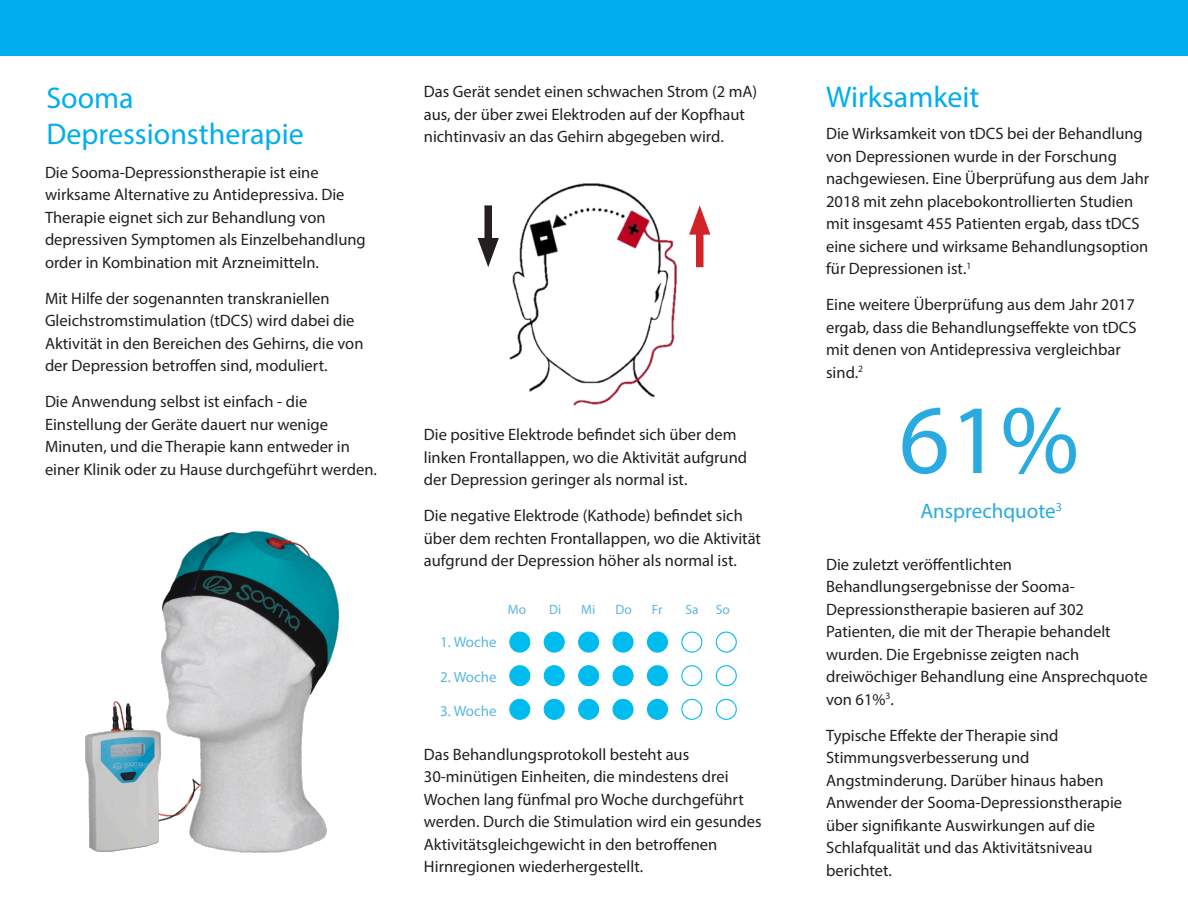
<style>
.page{position:relative;width:1188px;height:918px;background:#fff}
.page>*{position:absolute;margin:0;border:0;box-sizing:border-box;transform-origin:0 0}
.t1{font:99px "Myriad Pro";color:#29abe2}
.t2{font:30px/36px "Myriad Pro";color:#00aeef}
.t3{font:21px "Myriad Pro";color:#29abe2}
.t4{font:16.5px/22.5px "Myriad Pro";color:#231f20}
.t5{font:15px "Myriad Pro";color:#5bb6e5}
.t6{font:13.5px "Myriad Pro";letter-spacing:.005em;color:#5bb6e5}
</style>
<div class="page">
<div style="left:510px;top:632px;width:20px;height:20px;background:#00bcee;border-radius:50%"></div>
<div style="left:509px;top:632px;width:21px;height:21px;border:1px solid #00bcee;border-radius:50%"></div>
<div style="left:579px;top:632px;width:20px;height:20px;background:#00bcee;border-radius:50%"></div>
<div style="left:578px;top:632px;width:21px;height:21px;border:1px solid #00bcee;border-radius:50%"></div>
<div style="left:544px;top:632px;width:20px;height:20px;background:#00bcee;border-radius:50%"></div>
<div style="left:544px;top:632px;width:21px;height:21px;border:1px solid #00bcee;border-radius:50%"></div>
<div style="left:613px;top:632px;width:20px;height:20px;background:#00bcee;border-radius:50%"></div>
<div style="left:613px;top:632px;width:21px;height:21px;border:1px solid #00bcee;border-radius:50%"></div>
<div style="left:647px;top:632px;width:20px;height:20px;background:#00bcee;border-radius:50%"></div>
<div style="left:647px;top:632px;width:21px;height:21px;border:1px solid #00bcee;border-radius:50%"></div>
<div style="left:681px;top:632px;width:21px;height:21px;border:1px solid #00bcee;border-radius:50%"></div>
<div style="left:716px;top:632px;width:21px;height:21px;border:1px solid #00bcee;border-radius:50%"></div>
<div style="left:510px;top:666px;width:20px;height:20px;background:#00bcee;border-radius:50%"></div>
<div style="left:509px;top:665px;width:21px;height:21px;border:1px solid #00bcee;border-radius:50%"></div>
<div style="left:579px;top:666px;width:20px;height:20px;background:#00bcee;border-radius:50%"></div>
<div style="left:578px;top:665px;width:21px;height:21px;border:1px solid #00bcee;border-radius:50%"></div>
<div style="left:544px;top:666px;width:20px;height:20px;background:#00bcee;border-radius:50%"></div>
<div style="left:544px;top:665px;width:21px;height:21px;border:1px solid #00bcee;border-radius:50%"></div>
<div style="left:613px;top:666px;width:20px;height:20px;background:#00bcee;border-radius:50%"></div>
<div style="left:613px;top:665px;width:21px;height:21px;border:1px solid #00bcee;border-radius:50%"></div>
<div style="left:647px;top:666px;width:20px;height:20px;background:#00bcee;border-radius:50%"></div>
<div style="left:647px;top:665px;width:21px;height:21px;border:1px solid #00bcee;border-radius:50%"></div>
<div style="left:681px;top:665px;width:21px;height:21px;border:1px solid #00bcee;border-radius:50%"></div>
<div style="left:716px;top:665px;width:21px;height:21px;border:1px solid #00bcee;border-radius:50%"></div>
<div style="left:0;top:0;width:1188px;height:56px;background:#00aeef"></div>
<div style="left:510px;top:699px;width:20px;height:20px;background:#00bcee;border-radius:50%"></div>
<div style="left:509px;top:699px;width:21px;height:21px;border:1px solid #00bcee;border-radius:50%"></div>
<div style="left:579px;top:699px;width:20px;height:20px;background:#00bcee;border-radius:50%"></div>
<div style="left:578px;top:699px;width:21px;height:21px;border:1px solid #00bcee;border-radius:50%"></div>
<div style="left:544px;top:699px;width:20px;height:20px;background:#00bcee;border-radius:50%"></div>
<div style="left:544px;top:699px;width:21px;height:21px;border:1px solid #00bcee;border-radius:50%"></div>
<div style="left:613px;top:699px;width:20px;height:20px;background:#00bcee;border-radius:50%"></div>
<div style="left:613px;top:699px;width:21px;height:21px;border:1px solid #00bcee;border-radius:50%"></div>
<div style="left:647px;top:699px;width:20px;height:20px;background:#00bcee;border-radius:50%"></div>
<div style="left:647px;top:699px;width:21px;height:21px;border:1px solid #00bcee;border-radius:50%"></div>
<div style="left:681px;top:699px;width:21px;height:21px;border:1px solid #00bcee;border-radius:50%"></div>
<div style="left:716px;top:699px;width:21px;height:21px;border:1px solid #00bcee;border-radius:50%"></div>
<img style="left:85px;top:531px;width:254px;height:322px">
<img style="left:509px;top:183px;width:169px;height:223px">
<div style="left:696px;top:222px;width:8px;height:45px;background:#d1232a"></div>
<svg style="left:689px;top:205px;width:21px;height:30px"></svg>
<div style="left:484px;top:205px;width:8px;height:45px;background:#231f20"></div>
<svg style="left:478px;top:238px;width:21px;height:29px"></svg>
<p class="t2" style="left:46px;top:79px;width:259px">Sooma<br>Depressionstherapie</p>
<p class="t4" style="left:45px;top:161px;width:322px">Die Sooma-Depressionstherapie ist eine wirksame Alternative zu Antidepressiva. Die Therapie eignet sich zur Behandlung von depressiven Symptomen als Einzelbehandlung order in Kombination mit Arzneimitteln.</p>
<p class="t4" style="left:45px;top:287px;width:320px">Mit Hilfe der sogenannten transkraniellen Gleichstromstimulation (tDCS) wird dabei die Aktivität in den Bereichen des Gehirns, die von der Depression betroffen sind, moduliert.</p>
<p class="t4" style="left:45px;top:390px;width:333px">Die Anwendung selbst ist einfach - die Einstellung der Geräte dauert nur wenige Minuten, und die Therapie kann entweder in einer Klinik oder zu Hause durchgeführt werden.</p>
<p class="t4" style="left:424px;top:80px;width:335px">Das Gerät sendet einen schwachen Strom (2 mA) aus, der über zwei Elektroden auf der Kopfhaut</p>
<p class="t4" style="left:424px;top:125px;width:301px">nichtinvasiv an das Gehirn abgegeben wird.</p>
<p class="t4" style="left:826px;top:122px;width:318px">Die Wirksamkeit von tDCS bei der Behandlung von Depressionen wurde in der Forschung</p>
<p class="t4" style="left:826px;top:167px;width:325px">nachgewiesen. Eine Überprüfung aus dem Jahr 2018 mit zehn placebokontrollierten Studien mit insgesamt 455 Patienten ergab, dass tDCS eine sichere und wirksame Behandlungsoption für Depressionen ist.<sup>1</sup></p>
<p class="t4" style="left:826px;top:293px;width:312px">Eine weitere Überprüfung aus dem Jahr 2017 ergab, dass die Behandlungseffekte von tDCS mit denen von Antidepressiva vergleichbar sind.<sup>2</sup></p>
<p class="t2" style="left:826px;top:79px;width:155px">Wirksamkeit</p>
<p class="t4" style="left:424px;top:423px;width:325px">Die positive Elektrode befindet sich über dem linken Frontallappen, wo die Aktivität aufgrund der Depression geringer als normal ist.</p>
<p class="t4" style="left:424px;top:504px;width:339px">Die negative Elektrode (Kathode) befindet sich über dem rechten Frontallappen, wo die Aktivität</p>
<p class="t4" style="left:424px;top:549px;width:314px">aufgrund der Depression höher als normal ist.</p>
<p class="t5" style="left:440px;top:633px;width:58px">1. Woche</p>
<p class="t5" style="left:440px;top:668px;width:58px">2. Woche</p>
<p class="t5" style="left:440px;top:702px;width:58px">3. Woche</p>
<p class="t6" style="left:508px;top:601px;width:20px">Mo</p>
<p class="t6" style="left:549px;top:601px;width:14px">Di</p>
<p class="t6" style="left:581px;top:601px;width:16px">Mi</p>
<p class="t6" style="left:615px;top:601px;width:18px">Do</p>
<p class="t6" style="left:652px;top:601px;width:12px">Fr</p>
<p class="t6" style="left:685px;top:601px;width:15px">Sa</p>
<p class="t6" style="left:716px;top:601px;width:16px">So</p>
<p class="t4" style="left:424px;top:743px;width:339px">Das Behandlungsprotokoll besteht aus 30-minütigen Einheiten, die mindestens drei Wochen lang fünfmal pro Woche durchgeführt werden. Durch die Stimulation wird ein gesundes</p>
<p class="t4" style="left:424px;top:833px;width:295px">Aktivitätsgleichgewicht in den betroffenen<br>Hirnregionen wiederhergestellt.</p>
<p class="t1" style="left:899px;top:379px;width:181px">61%</p>
<p class="t3" style="left:921px;top:498px;width:143px">Ansprechquote<sup>3</sup></p>
<p class="t4" style="left:826px;top:553px;width:323px">Die zuletzt veröffentlichten Behandlungsergebnisse der Sooma-Depressionstherapie basieren auf 302<br>Patienten, die mit der Therapie behandelt wurden. Die Ergebnisse zeigten nach dreiwöchiger Behandlung eine Ansprechquote von 61%<sup>3</sup>.</p>
<p class="t4" style="left:826px;top:724px;width:298px">Typische Effekte der Therapie sind Stimmungsverbesserung und Angstminderung. Darüber hinaus haben Anwender der Sooma-Depressionstherapie über signifikante Auswirkungen auf die Schlafqualität und das Aktivitätsniveau berichtet.</p>
</div>
